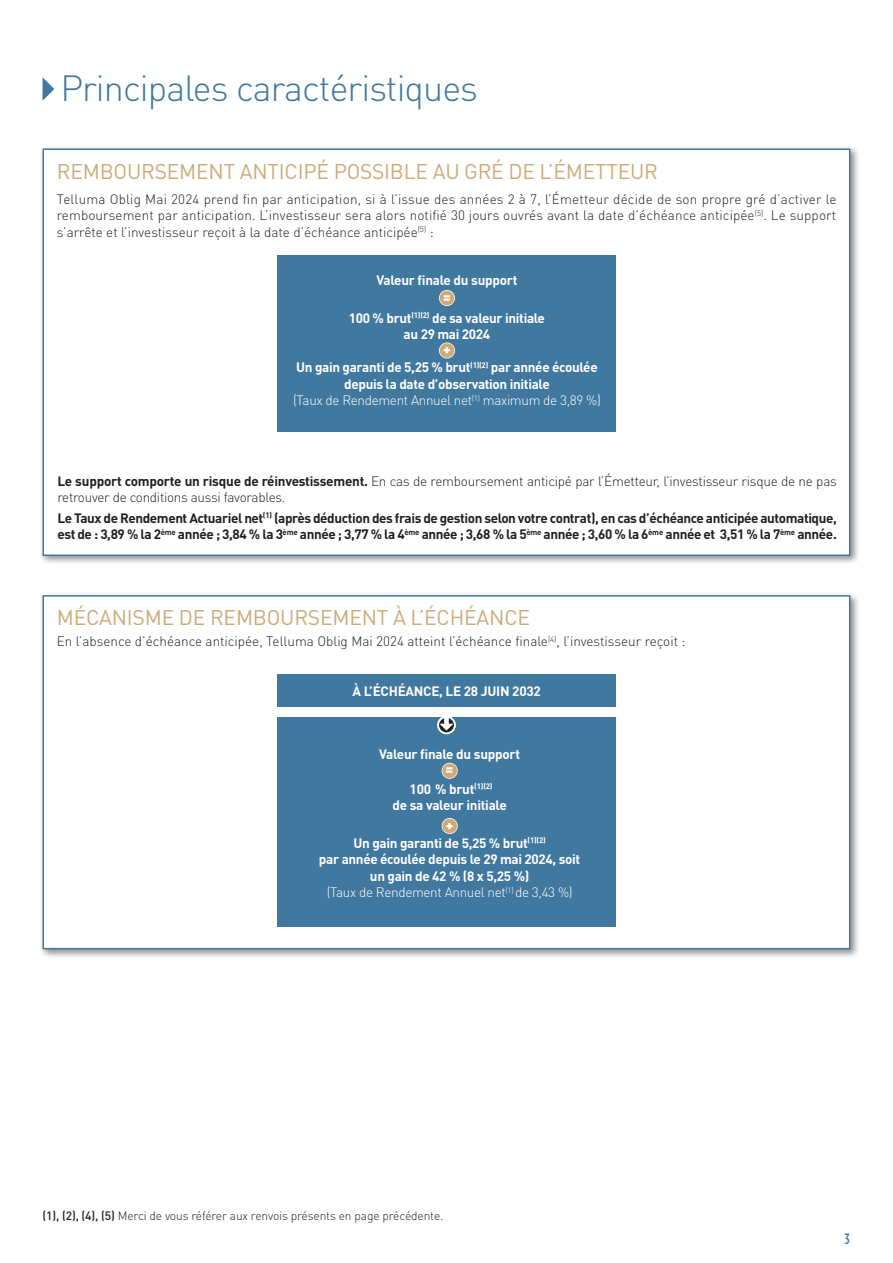
<style>
.page{position:relative;width:893px;height:1263px;background:#fff}
.page>*{position:absolute;margin:0;border:0;box-sizing:border-box;transform-origin:0 0}
.t1{font:300 36px "DINOT";letter-spacing:-.025em;color:#41789f}
.t2{font:21px "DINOT";letter-spacing:-.01em;color:#ceaa78}
.t3{font:500 15px "Gotham Condensed";color:#41789f}
.t4{font:300 13.5px/16.5px "DINOT";letter-spacing:-.01em;color:#231f20;text-align:justify}
.t5{font:700 13.5px/17.9px "DINOT";letter-spacing:-.025em;color:#fff;text-align:center}
.t6{font:700 13.5px/16.5px "DINOT";letter-spacing:-.03em;color:#231f20}
.t7{font:300 13.5px/16.5px "DINOT";letter-spacing:-.025em;color:#fff;text-align:center}
.t8{font:300 12px "DINOT";letter-spacing:-.01em;color:#231f20}
.s1{font-weight:900}
.s2{font-weight:700}
.s3{font-weight:300}
.s4{font-weight:500}
</style>
<div class="page">
<div style="left:39px;top:592px;width:821px;height:367px;background:#231f20;opacity:.5"></div>
<div style="left:43px;top:596px;width:807px;height:353px;background:#fff"></div>
<div style="left:43px;top:595px;width:807px;height:354px;border:2px solid #41789f"></div>
<svg style="left:43px;top:78px;width:11px;height:23px"></svg>
<div style="left:39px;top:145px;width:821px;height:420px;background:#231f20;opacity:.5"></div>
<div style="left:43px;top:149px;width:807px;height:406px;background:#fff"></div>
<div style="left:43px;top:148px;width:807px;height:408px;border:2px solid #41789f"></div>
<div style="left:277px;top:674px;width:339px;height:33px;background:#41789f"></div>
<div style="left:277px;top:255px;width:339px;height:177px;background:#41789f"></div>
<svg style="left:439px;top:290px;width:16px;height:16px"></svg>
<div style="left:440px;top:291px;width:14px;height:14px;background:#ceaa78;border-radius:50%"></div>
<svg style="left:439px;top:342px;width:16px;height:17px"></svg>
<div style="left:440px;top:343px;width:14px;height:15px;background:#ceaa78;border-radius:50%"></div>
<div style="left:278px;top:717px;width:338px;height:210px;background:#41789f"></div>
<svg style="left:442px;top:763px;width:16px;height:16px"></svg>
<div style="left:442px;top:763px;width:15px;height:15px;background:#ceaa78;border-radius:50%"></div>
<svg style="left:442px;top:818px;width:16px;height:16px"></svg>
<div style="left:442px;top:819px;width:15px;height:14px;background:#ceaa78;border-radius:50%"></div>
<svg style="left:437px;top:716px;width:19px;height:18px"></svg>
<svg style="left:439px;top:718px;width:15px;height:14px"></svg>
<h1 class="t1" style="left:60px;top:66px;width:419px">Principales caractéristiques</h1>
<h2 class="t2" style="left:57px;top:158px;width:603px">REMBOURSEMENT ANTICIPÉ POSSIBLE AU GRÉ DE L’ÉMETTEUR</h2>
<p class="t4" style="left:57px;top:191px;width:781px">Telluma Oblig Mai 2024 prend fin par anticipation, si à l’issue des années 2 à 7, l’Émetteur décide de son propre gré d’activer le remboursement par anticipation. L’investisseur sera alors notifié 30 jours ouvrés avant la date d’échéance anticipée<sup>(5)</sup>. Le support s’arrête et l’investisseur reçoit à la date d’échéance anticipée<sup>(5)</sup> :</p>
<p class="t5" style="left:376px;top:271px;width:142px">Valeur finale du support</p>
<p class="t5" style="left:349px;top:286px;width:198px;line-height:20.9px"><span class="s1">=<br></span>100 % brut<sup>(1)(2)</sup> de sa valeur initiale</p>
<p class="t5" style="left:404px;top:325px;width:88px">au 29 mai 2024</p>
<p class="t5" style="left:296px;top:340px;width:303px"><span class="s1">+<br></span>Un gain garanti de 5,25 % brut<sup>(1)(2)</sup> par année écoulée</p>
<p class="t7" style="left:293px;top:375px;width:309px"><span class="s2">depuis la date d’observation initiale<br></span>(Taux de Rendement Annuel net<sup>(1)</sup> maximum de 3,89 %)</p>
<p class="t4" style="left:57px;top:472px;width:781px"><span class="s2">Le support comporte un risque de réinvestissement.</span> En cas de remboursement anticipé par l’Émetteur, l’investisseur risque de ne pas retrouver de conditions aussi favorables.</p>
<p class="t6" style="left:57px;top:509px;width:781px">Le Taux de Rendement Actuariel net<sup>(1)</sup> (après déduction des frais de gestion selon votre contrat), en cas d’échéance anticipée automatique, est de : 3,89 % la 2<sup>ème</sup> année ; 3,84 % la 3<sup>ème</sup> année ; 3,77 % la 4<sup>ème</sup> année ; 3,68 % la 5<sup>ème</sup> année ; 3,60 % la 6<sup>ème</sup> année et 3,51 % la 7<sup>ème</sup> année.</p>
<h2 class="t2" style="left:57px;top:605px;width:475px">MÉCANISME DE REMBOURSEMENT À L’ÉCHÉANCE</h2>
<p class="t4" style="left:57px;top:633px;width:630px">En l’absence d’échéance anticipée, Telluma Oblig Mai 2024 atteint l’échéance finale<sup>(4)</sup>, l’investisseur reçoit :</p>
<p class="t5" style="left:353px;top:681px;width:190px">À L’ÉCHÉANCE, LE 28 JUIN 2032</p>
<p class="t5" style="left:379px;top:744px;width:142px">Valeur finale du support</p>
<p class="t5" style="left:410px;top:759px;width:84px;line-height:19.5px"><span class="s1">=<br></span>100 % brut<sup>(1)(2)</sup></p>
<p class="t5" style="left:393px;top:796px;width:116px">de sa valeur initiale</p>
<p class="t5" style="left:354px;top:815px;width:194px"><span class="s1">+<br></span>Un gain garanti de 5,25 % brut<sup>(1)(2)</sup></p>
<p class="t5" style="left:319px;top:850px;width:263px;line-height:16.5px">par année écoulée depuis le 29 mai 2024, soit un gain de 42 % (8 x 5,25 %)<br><span class="s3">(Taux de Rendement Annuel net</span><sup>(1)</sup> <span class="s3">de 3,43 %)</span></p>
<p class="t8" style="left:43px;top:1209px;width:402px"><span class="s4">(1), (2), (4), (5)</span> Merci de vous référer aux renvois présents en page précédente.</p>
<p class="t3" style="left:845px;top:1230px;width:6px">3</p>
</div>
